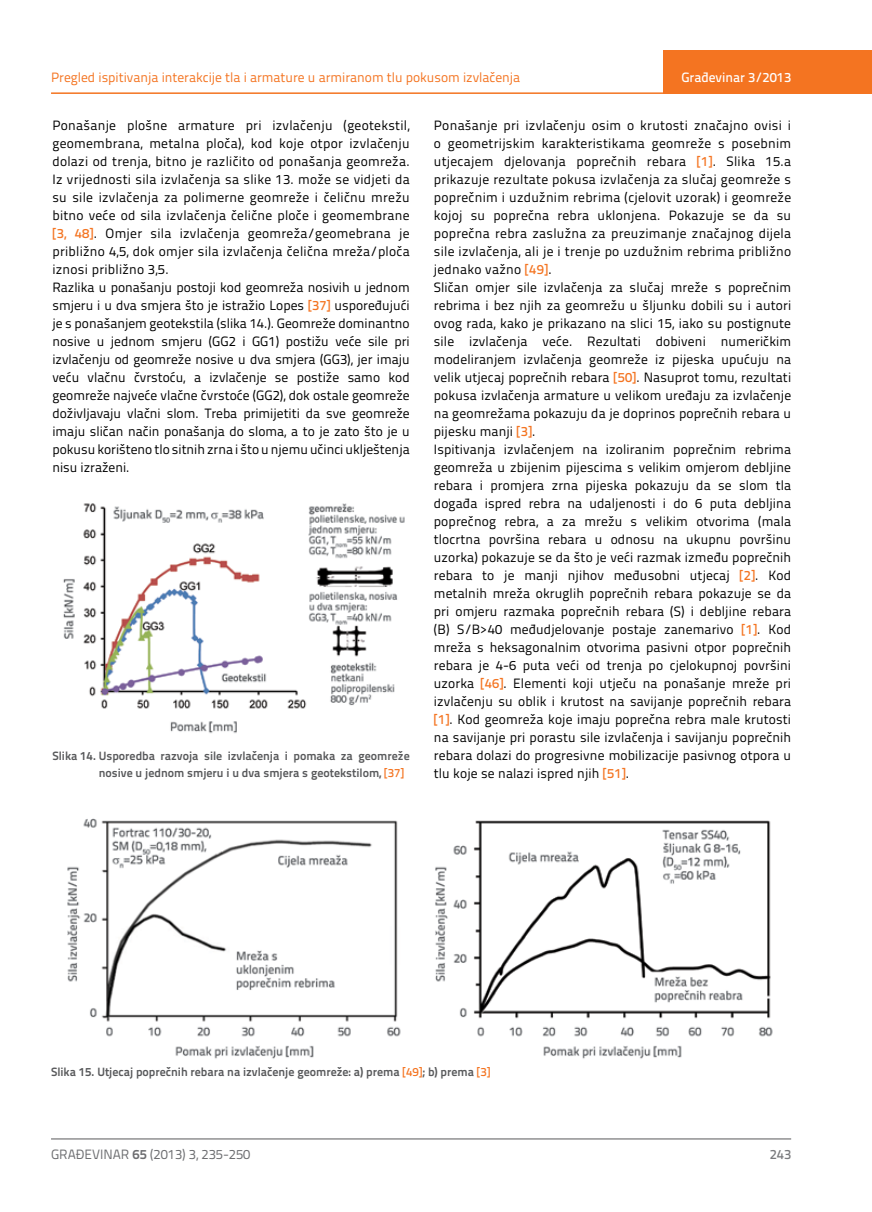
<style>
.page{position:relative;width:872px;height:1212px;background:#fff}
.page>*{position:absolute;margin:0;border:0;box-sizing:border-box;transform-origin:0 0}
.t1{font:13.5px/18px "Titillium Text 22 L";letter-spacing:.01em;color:#000}
.t2{font:13.5px "Titillium Text 22 L";color:#f47421}
.t3{font:13.5px "Titillium Text 22 L";color:#6d6e71}
.t4{font:500 13.5px "Titillium Text 22 L";color:#fff}
.t5{font:500 13.5px "Titillium Text 22 L";color:#797a7d}
.t6{font:700 12px/16.5px "Titillium Text 22 L";color:#58595b}
.s1{font-weight:500;color:#f47421}
.s2{font-weight:700}
</style>
<div class="page">
<hr style="left:51px;top:92px;width:821px;height:2px;background:#f47421">
<div style="left:663px;top:50px;width:209px;height:44px;background:#f47421"></div>
<hr style="left:51px;top:1139px;width:740px;height:1px;background:#58595b">
<img style="left:63px;top:503px;width:342px;height:230px">
<img style="left:67px;top:818px;width:706px;height:241px">
<p class="t2" style="left:51px;top:68px;width:471px">Pregled ispitivanja interakcije tla i armature u armiranom tlu pokusom izvlačenja</p>
<p class="t1" style="left:52px;top:115px;width:359px">Ponašanje plošne armature pri izvlačenju (geotekstil, geomembrana, metalna ploča), kod koje otpor izvlačenju dolazi od trenja, bitno je različito od ponašanja geomreža.<br>Iz vrijednosti sila izvlačenja sa slike 13. može se vidjeti da su sile izvlačenja za polimerne geomreže i čeličnu mrežu bitno veće od sila izvlačenja čelične ploče i geomembrane <span class="s1">[3, 48]</span>. Omjer sila izvlačenja geomreža/geomebrana je približno 4,5, dok omjer sila izvlačenja čelična mreža/ploča iznosi približno 3,5.<br>Razlika u ponašanju postoji kod geomreža nosivih u jednom smjeru i u dva smjera što je istražio Lopes <span class="s1">[37]</span> uspoređujući je s ponašanjem geotekstila (slika 14.). Geomreže dominantno nosive u jednom smjeru (GG2 i GG1) postižu veće sile pri izvlačenju od geomreže nosive u dva smjera (GG3), jer imaju veću vlačnu čvrstoću, a izvlačenje se postiže samo kod geomreže najveće vlačne čvrstoće (GG2), dok ostale geomreže doživljavaju vlačni slom. Treba primijetiti da sve geomreže imaju sličan način ponašanja do sloma, a to je zato što je u pokusu korišteno tlo sitnih zrna i što u njemu učinci uklještenja nisu izraženi.</p>
<p class="t4" style="left:681px;top:67px;width:111px">Građevinar 3/2013</p>
<p class="t1" style="left:434px;top:115px;width:359px">Ponašanje pri izvlačenju osim o krutosti značajno ovisi i o geometrijskim karakteristikama geomreže s posebnim utjecajem djelovanja poprečnih rebara <span class="s1">[1]</span>. Slika 15.a prikazuje rezultate pokusa izvlačenja za slučaj geomreže s poprečnim i uzdužnim rebrima (cjelovit uzorak) i geomreže kojoj su poprečna rebra uklonjena. Pokazuje se da su poprečna rebra zaslužna za preuzimanje značajnog dijela sile izvlačenja, ali je i trenje po uzdužnim rebrima približno jednako važno <span class="s1">[49]</span>.<br>Sličan omjer sile izvlačenja za slučaj mreže s poprečnim rebrima i bez njih za geomrežu u šljunku dobili su i autori ovog rada, kako je prikazano na slici 15, iako su postignute sile izvlačenja veće. Rezultati dobiveni numeričkim modeliranjem izvlačenja geomreže iz pijeska upućuju na velik utjecaj poprečnih rebara <span class="s1">[50]</span>. Nasuprot tomu, rezultati pokusa izvlačenja armature u velikom uređaju za izvlačenje na geomrežama pokazuju da je doprinos poprečnih rebara u pijesku manji <span class="s1">[3]</span>.<br>Ispitivanja izvlačenjem na izoliranim poprečnim rebrima geomreža u zbijenim pijescima s velikim omjerom debljine rebara i promjera zrna pijeska pokazuju da se slom tla događa ispred rebra na udaljenosti i do 6 puta debljina poprečnog rebra, a za mrežu s velikim otvorima (mala tlocrtna površina rebara u odnosu na ukupnu površinu uzorka) pokazuje se da što je veći razmak između poprečnih rebara to je manji njihov međusobni utjecaj <span class="s1">[2]</span>. Kod metalnih mreža okruglih poprečnih rebara pokazuje se da pri omjeru razmaka poprečnih rebara (S) i debljine rebara (B) S/B&gt;40 međudjelovanje postaje zanemarivo <span class="s1">[1]</span>. Kod mreža s heksagonalnim otvorima pasivni otpor poprečnih rebara je 4-6 puta veći od trenja po cjelokupnoj površini uzorka <span class="s1">[46]</span>. Elementi koji utječu na ponašanje mreže pri izvlačenju su oblik i krutost na savijanje poprečnih rebara <span class="s1">[1]</span>. Kod geomreža koje imaju poprečna rebra male krutosti na savijanje pri porastu sile izvlačenja i savijanju poprečnih rebara dolazi do progresivne mobilizacije pasivnog otpora u tlu koje se nalazi ispred njih <span class="s1">[51]</span>.</p>
<p class="t6" style="left:99px;top:747px;width:312px;text-indent:-46px">Slika 14. Usporedba razvoja sile izvlačenja i pomaka za geomreže nosive u jednom smjeru i u dva smjera s geotekstilom, <span class="s1">[37]</span></p>
<p class="t6" style="left:51px;top:1063px;width:441px">Slika 15. Utjecaj poprečnih rebara na izvlačenje geomreže: a) prema <span class="s1">[49]</span>; b) prema <span class="s1">[3]</span></p>
<p class="t3" style="left:51px;top:1144px;width:201px">GRAĐEVINAR <span class="s2">65</span> (2013) 3, 235-250</p>
<p class="t5" style="left:769px;top:1144px;width:23px">243</p>
</div>
